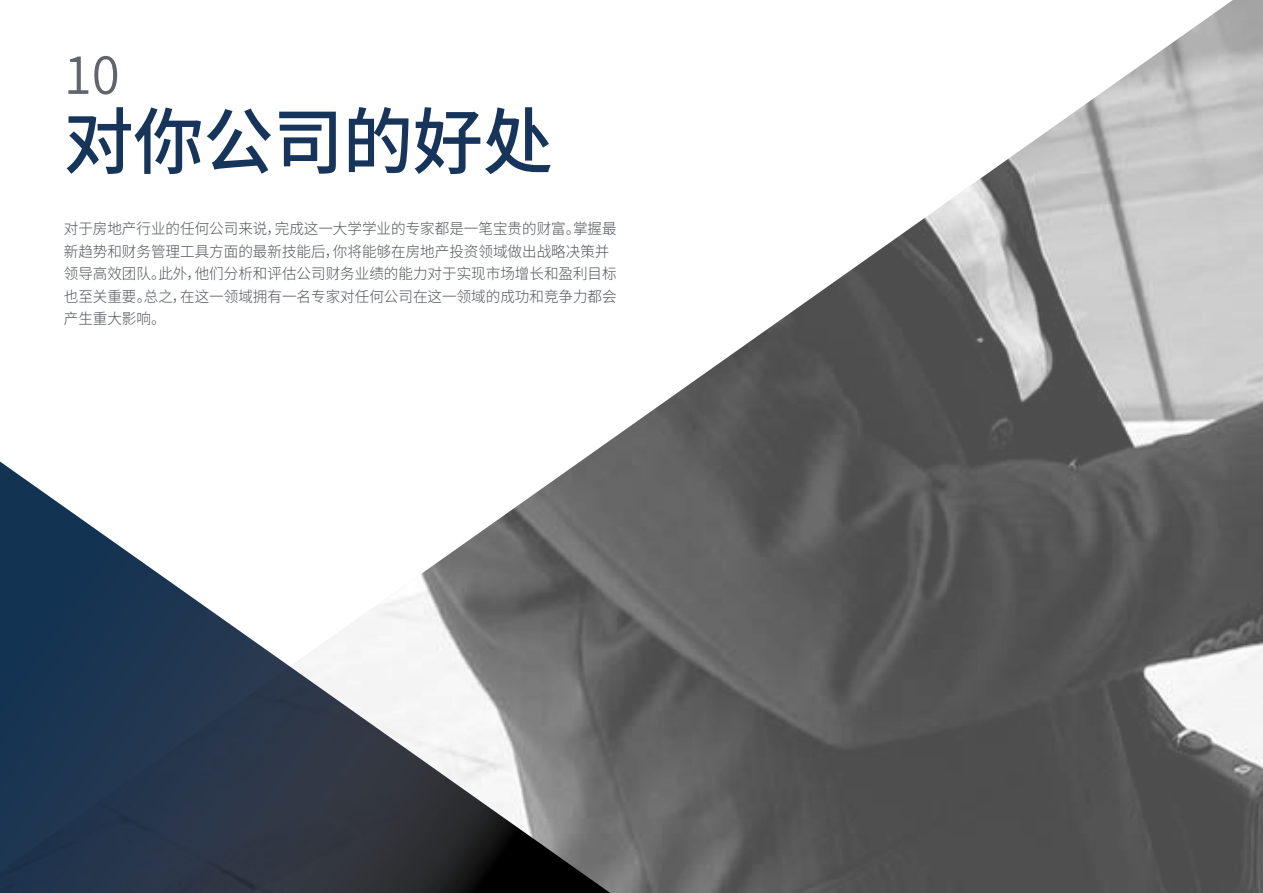
<style>
.page{position:relative;width:1263px;height:893px;background:#fff}
.page>*{position:absolute;margin:0;border:0;box-sizing:border-box;transform-origin:0 0}
.t1{font:500 72px "Source Han Sans CN";color:#17355b}
.t2{font:52.5px "Source Han Sans CN";color:#61646a}
.t3{font:300 15px/22.5px "Source Han Sans CN";color:#52555b}
</style>
<div class="page">
<img style="left:602px;top:0;width:661px;height:893px">
<svg style="left:0;top:446px;width:640px;height:447px"></svg>
<h2 class="t2" style="left:64px;top:45px;width:57px">10</h2>
<h1 class="t1" style="left:64px;top:101px;width:490px">对你公司的好处</h1>
<p class="t3" style="left:64px;top:218px;width:554px">对于房地产行业的任何公司来说，完成这一大学学业的专家都是一笔宝贵的财富。掌握最新趋势和财务管理工具方面的最新技能后，你将能够在房地产投资领域做出战略决策并领导高效团队。此外，他们分析和评估公司财务业绩的能力对于实现市场增长和盈利目标也至关重要。总之，在这一领域拥有一名专家对任何公司在这一领域的成功和竞争力都会产生重大影响。</p>
</div>
